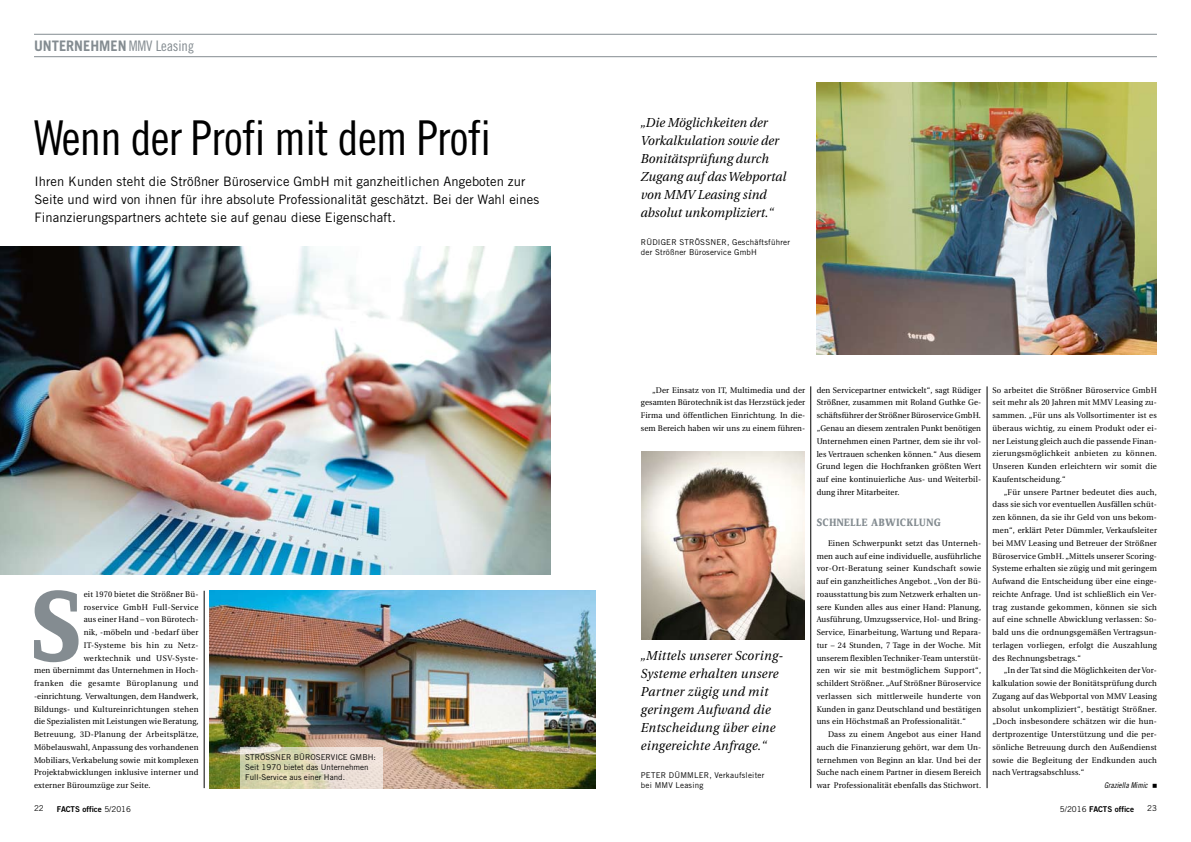
<style>
.page{position:relative;width:1191px;height:842px;background:#fff}
.page>*{position:absolute;margin:0;border:0;box-sizing:border-box;transform-origin:0 0}
.t1{font:700 102.6px "Zine Serif Dis";color:#848c91}
.t2{font:48px "Trade Gothic Cond Eighteen";letter-spacing:-.015em;color:#000}
.t3{font:700 14.5px "Trade Gothic";color:#848c91}
.t4{font:13px/18px "Trade Gothic";letter-spacing:.005em;color:#000}
.t5{font:italic 13px/18px "Utopia";letter-spacing:.005em;color:#000;scale:.95 1}
.t6{font:italic 13px/18px "Utopia";letter-spacing:.025em;color:#000;scale:.95 1}
.t7{font:700 11px "Zine Serif Dis";letter-spacing:.05em;color:#848c91}
.t8{font:8.2px/12.8px "Utopia";letter-spacing:.025em;color:#000;text-align:justify;scale:.95 1}
.t9{font:8.2px "Utopia";letter-spacing:.045em;color:#000;scale:.95 1}
.t10{font:8.2px "Utopia";letter-spacing:.055em;color:#000;scale:.95 1}
.t11{font:8px/10px "Trade Gothic";letter-spacing:.025em;color:#000}
.t12{font:8px/10px "Trade Gothic";letter-spacing:.005em;color:#000}
.t13{font:8px "Trade Gothic Bold Two";color:#000}
.t14{font:8px "Trade Gothic Cond Eighteen Obl";letter-spacing:.005em;color:#000}
.s1{font-family:"Trade Gothic Cond Eighteen";font-weight:400}
.s2{font-family:"Trade Gothic"}
</style>
<div class="page">
<img style="left:210px;top:591px;width:385px;height:197px">
<svg style="left:240px;top:747px;width:143px;height:41px;background:#e1dac3"></svg>
<hr style="left:34px;top:34px;width:1123px;height:1px;background:#848c91">
<hr style="left:34px;top:56px;width:1123px;height:1px;background:#848c91">
<hr style="left:204px;top:591px;width:1px;height:197px;background:#000">
<hr style="left:810px;top:386px;width:1px;height:402px;background:#000">
<hr style="left:986px;top:386px;width:1px;height:402px;background:#000">
<img style="left:816px;top:83px;width:341px;height:271px">
<img style="left:0;top:247px;width:550px;height:328px">
<img style="left:641px;top:452px;width:164px;height:188px">
<h3 class="t3" style="left:34px;top:37px;width:162px">UNTERNEHMEN<span class="s1">MMV Leasing</span></h3>
<h2 class="t2" style="left:34px;top:110px;width:458px">Wenn der Profi mit dem Profi</h2>
<p class="t4" style="left:35px;top:172px;width:506px">Ihren Kunden steht die Strößner Büroservice GmbH mit ganzheitlichen Angeboten zur<br>Seite und wird von ihnen für ihre absolute Professionalität geschätzt. Bei der Wahl eines<br>Finanzierungspartners achtete sie auf genau diese Eigenschaft.</p>
<h1 class="t1" style="left:31px;top:574px;width:52px">S</h1>
<p class="t8" style="left:84px;top:588px;width:122px">eit 1970 bietet die Strößner Bü-</p>
<p class="t9" style="left:84px;top:602px;width:122px">roservice GmbH Full-Service</p>
<p class="t8" style="left:84px;top:613px;width:122px">aus einer Hand – von Bürotech-</p>
<p class="t8" style="left:84px;top:626px;width:122px">nik, -möbeln und -bedarf über</p>
<p class="t9" style="left:84px;top:640px;width:122px">IT-Systeme bis hin zu Netz-</p>
<p class="t9" style="left:84px;top:653px;width:122px">werktechnik und USV-Syste-</p>
<p class="t8" style="left:34px;top:664px;width:175px">men übernimmt das Unternehmen in Hoch-</p>
<p class="t10" style="left:34px;top:679px;width:175px">franken die gesamte Büroplanung und</p>
<p class="t8" style="left:34px;top:690px;width:175px">-einrichtung. Verwaltungen, dem Handwerk,</p>
<p class="t8" style="left:34px;top:703px;width:175px">Bildungs- und Kultureinrichtungen stehen</p>
<p class="t8" style="left:34px;top:715px;width:175px">die Spezialisten mit Leistungen wie Beratung,</p>
<p class="t8" style="left:34px;top:728px;width:175px">Betreuung, 3D-Planung der Arbeitsplätze,</p>
<p class="t8" style="left:34px;top:741px;width:175px">Möbelauswahl, Anpassung des vorhandenen</p>
<p class="t8" style="left:34px;top:754px;width:175px">Mobiliars, Verkabelung sowie mit komplexen</p>
<p class="t8" style="left:34px;top:766px;width:175px">Projektabwicklungen inklusive interner und</p>
<p class="t8" style="left:34px;top:779px;width:124px">externer Büroumzüge zur Seite.</p>
<p class="t12" style="left:245px;top:752px;width:76px">Ströss ner Büroservi</p>
<p class="t12" style="left:245px;top:752px;width:132px;text-indent:93px">ce GmbH:<br>Seit 1970 bietet das Unternehmen<br>Full-Service aus einer Hand.</p>
<h3 class="t5" style="left:641px;top:114px;width:155px">„Die Möglichkeiten der<br>Vorkalkulation sowie der<br>Bonitätsprüfung durch<br>Zugang auf das Webportal von MMV Leasing sind absolut unkompliziert.“</h3>
<p class="t11" style="left:641px;top:237px;width:23px">Rüdiger</p>
<p class="t11" style="left:641px;top:237px;width:151px;text-indent:39px">StröSSner , Geschäftsführer der Strößner Büroservice GmbH</p>
<p class="t8" style="left:641px;top:384px;width:175px;text-indent:11px">„Der Einsatz von IT, Multimedia und der gesamten Bürotechnik ist das Herzstück jeder Firma und öffentlichen Einrichtung. In die&shy;sem Bereich haben wir uns zu einem führen-</p>
<p class="t8" style="left:816px;top:384px;width:175px">den Servicepartner entwickelt“, sagt Rüdiger Strößner, zusammen mit Roland Guthke Ge&shy;schäftsführer der Strößner Büroservice GmbH. „Genau an diesem zentralen Punkt benötigen Unternehmen einen Partner, dem sie ihr vol&shy;les Vertrauen schenken können.“ Aus diesem Grund legen die Hochfranken größten Wert auf eine kontinuierliche Aus- und Weiterbil&shy;dung ihrer Mitarbeiter.</p>
<h3 class="t7" style="left:816px;top:517px;width:126px">SCHNELLE ABWICKLUNG</h3>
<p class="t8" style="left:816px;top:537px;width:175px;text-indent:11px">Einen Schwerpunkt setzt das Unterneh&shy;men auch auf eine individuelle, ausführliche vor-Ort-Beratung seiner Kundschaft sowie auf ein ganzheitliches Angebot. „Von der Bü&shy;roausstattung bis zum Netzwerk erhalten un&shy;sere Kunden alles aus einer Hand: Planung, Ausführung, Umzugsservice, Hol- und Bring-Service, Einarbeitung, Wartung und Repara&shy;tur – 24 Stunden, 7 Tage in der Woche. Mit unserem flexiblen Techniker-Team unterstüt&shy;zen wir sie mit bestmöglichem Support“, schildert Strößner. „Auf Strößner Büroservice verlassen sich mittlerweile hunderte von Kunden in ganz Deutschland und bestätigen uns ein Höchstmaß an Professionalität.“</p>
<p class="t8" style="left:816px;top:728px;width:175px;text-indent:11px">Dass zu einem Angebot aus einer Hand auch die Finanzierung gehört, war dem Un&shy;ternehmen von Beginn an klar. Und bei der Suche nach einem Partner in diesem Bereich war Professionalität ebenfalls das Stichwort.</p>
<h3 class="t6" style="left:641px;top:647px;width:151px">„Mittels unserer Scoring-<br>Systeme erhalten unsere<br>Partner zügig und mit geringem Aufwand die<br>Entscheidung über eine eingereichte Anfrage.“</h3>
<p class="t11" style="left:641px;top:770px;width:125px">Peter Dümmler , Verkaufsleiter bei MMV Leasing</p>
<p class="t8" style="left:992px;top:384px;width:175px">So arbeitet die Strößner Büroservice GmbH seit mehr als 20 Jahren mit MMV Leasing zu&shy;sammen. „Für uns als Vollsortimenter ist es überaus wichtig, zu einem Produkt oder ei&shy;ner Leistung gleich auch die passende Finan&shy;zierungsmöglichkeit anbieten zu können.<br>Unseren Kunden erleichtern wir somit die Kaufentscheidung.“</p>
<p class="t8" style="left:992px;top:486px;width:175px;text-indent:11px">„Für unsere Partner bedeutet dies auch, dass sie sich vor eventuellen Ausfällen schüt&shy;zen können, da sie ihr Geld von uns bekom&shy;men“, erklärt Peter Dümmler, Verkaufsleiter bei MMV Leasing und Betreuer der Strößner Büroservice GmbH. „Mittels unserer Scoring-Systeme erhalten sie zügig und mit geringem Aufwand die Entscheidung über eine einge&shy;reichte Anfrage. Und ist schließlich ein Ver&shy;trag zustande gekommen, können sie sich auf eine schnelle Abwicklung verlassen: So&shy;bald uns die ordnungsgemäßen Vertragsun&shy;terlagen vorliegen, erfolgt die Auszahlung des Rechnungsbetrags.“</p>
<p class="t8" style="left:992px;top:664px;width:175px;text-indent:11px">„In der Tat sind die Möglichkeiten der Vor&shy;kalkulation sowie der Bonitätsprüfung durch Zugang auf das Webportal von MMV Leasing absolut unkompliziert“, bestätigt Strößner. „Doch insbesondere schätzen wir die hun&shy;dertprozentige Unterstützung und die per&shy;sönliche Betreuung durch den Außendienst sowie die Begleitung der Endkunden auch nach Vertragsabschluss.“</p>
<p class="t14" style="left:1104px;top:780px;width:45px">Graziella Mimic</p>
<p class="t11" style="left:34px;top:803px;width:11px">22</p>
<p class="t13" style="left:57px;top:804px;width:76px">FACTS office <span class="s2">5/2016</span></p>
<p class="t13" style="left:1060px;top:804px;width:76px"><span class="s2">5/2016</span> FACTS office</p>
<p class="t11" style="left:1147px;top:803px;width:11px">23</p>
</div>
